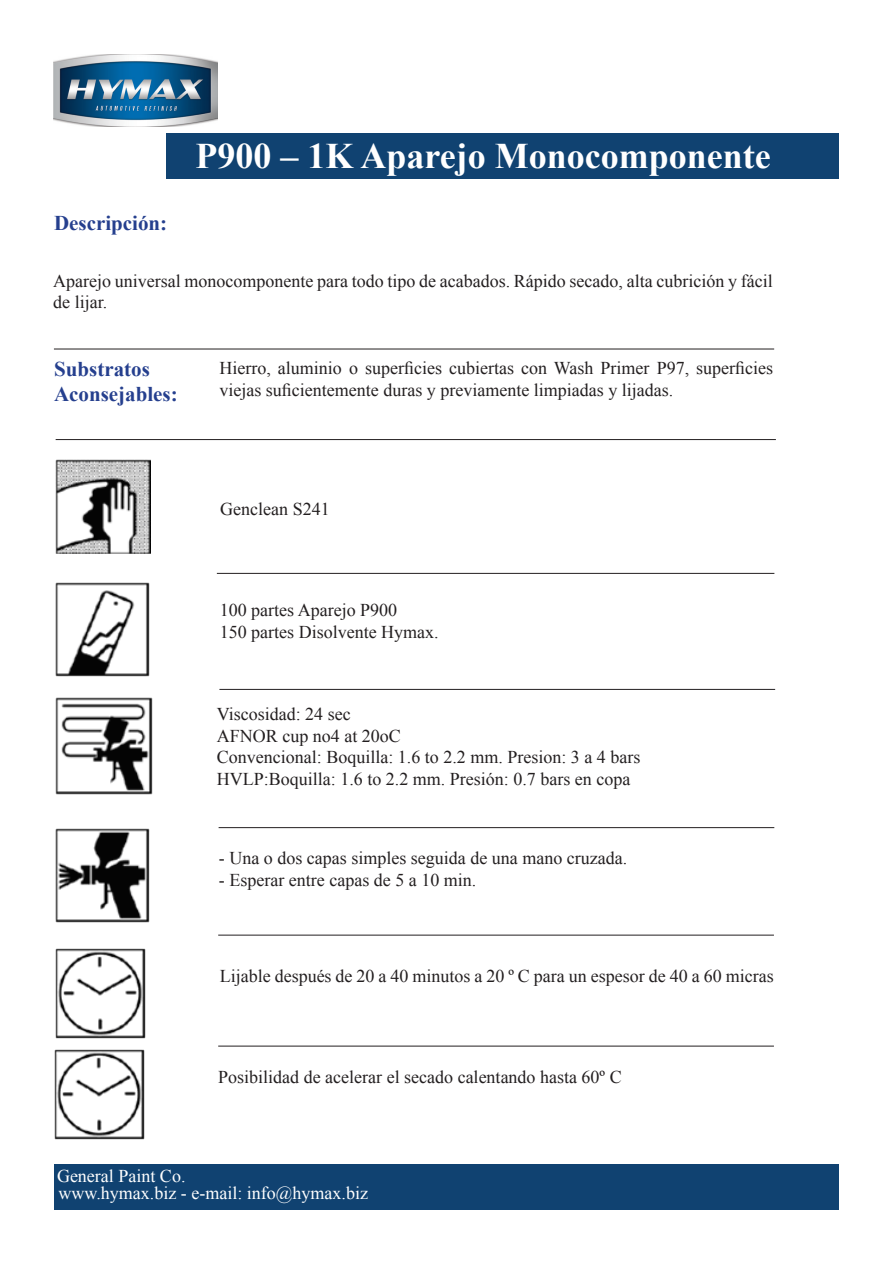
<style>
.page{position:relative;width:893px;height:1263px;background:#fff}
.page>*{position:absolute;margin:0;border:0;box-sizing:border-box;transform-origin:0 0}
.t1{font:700 36px "Times New Roman";color:#fff}
.t2{font:700 21px "Times New Roman";color:#253f8e}
.t3{font:18px/21.6px "Times New Roman";color:#231f20}
.t4{font:18px "Times New Roman";color:#fff}
</style>
<div class="page">
<div style="left:54px;top:1164px;width:785px;height:46px;background:#104271"></div>
<div style="left:166px;top:134px;width:673px;height:45px;background:#104271"></div>
<hr style="left:54px;top:349px;width:720px;height:1px;background:#231f20">
<hr style="left:217px;top:573px;width:557px;height:1px;background:#231f20">
<hr style="left:56px;top:439px;width:720px;height:1px;background:#231f20">
<hr style="left:219px;top:827px;width:555px;height:1px;background:#231f20">
<hr style="left:218px;top:1046px;width:556px;height:1px;background:#231f20">
<hr style="left:218px;top:935px;width:556px;height:1px;background:#231f20">
<hr style="left:219px;top:689px;width:556px;height:1px;background:#231f20">
<img style="left:53px;top:54px;width:164px;height:72px">
<img style="left:56px;top:698px;width:97px;height:97px">
<img style="left:56px;top:829px;width:93px;height:93px">
<img style="left:56px;top:948px;width:90px;height:90px">
<img style="left:54px;top:1050px;width:90px;height:90px">
<img style="left:56px;top:459px;width:94px;height:95px">
<img style="left:56px;top:583px;width:93px;height:93px">
<p class="t1" style="left:195px;top:131px;width:577px">P900 – 1K Aparejo Monocomponente</p>
<p class="t2" style="left:54px;top:208px;width:115px">Descripción:</p>
<p class="t3" style="left:53px;top:269px;width:721px">Aparejo universal monocomponente para todo tipo de acabados. Rápido secado, alta cubrición y fácil de lijar.</p>
<p class="t2" style="left:54px;top:355px;width:97px">Substratos</p>
<p class="t2" style="left:54px;top:380px;width:125px">Aconsejables:</p>
<p class="t3" style="left:219px;top:357px;width:555px">Hierro, aluminio o superficies cubiertas con Wash Primer P97, superficies viejas suficientemente duras y previamente limpiadas y lijadas.</p>
<p class="t3" style="left:220px;top:497px;width:111px">Genclean S241</p>
<p class="t3" style="left:220px;top:599px;width:179px">100 partes Aparejo P900</p>
<p class="t3" style="left:220px;top:621px;width:220px">150 partes Disolvente Hymax.</p>
<p class="t3" style="left:217px;top:703px;width:135px">Viscosidad: 24 sec</p>
<p class="t3" style="left:217px;top:724px;width:185px">AFNOR cup no4 at 20oC</p>
<p class="t3" style="left:217px;top:746px;width:425px">Convencional: Boquilla: 1.6 to 2.2 mm. Presion: 3 a 4 bars</p>
<p class="t3" style="left:217px;top:768px;width:415px">HVLP:Boquilla: 1.6 to 2.2 mm. Presión: 0.7 bars en copa</p>
<p class="t3" style="left:219px;top:847px;width:410px">- Una o dos capas simples seguida de una mano cruzada.</p>
<p class="t3" style="left:219px;top:869px;width:259px">- Esperar entre capas de 5 a 10 min.</p>
<p class="t3" style="left:220px;top:965px;width:555px">Lijable después de 20 a 40 minutos a 20 º C para un espesor de 40 a 60 micras</p>
<p class="t3" style="left:218px;top:1066px;width:405px">Posibilidad de acelerar el secado calentando hasta 60º C</p>
<p class="t4" style="left:57px;top:1164px;width:130px">General Paint Co.</p>
<p class="t4" style="left:59px;top:1181px;width:311px">www.hymax.biz - e-mail: info@hymax.biz</p>
</div>
